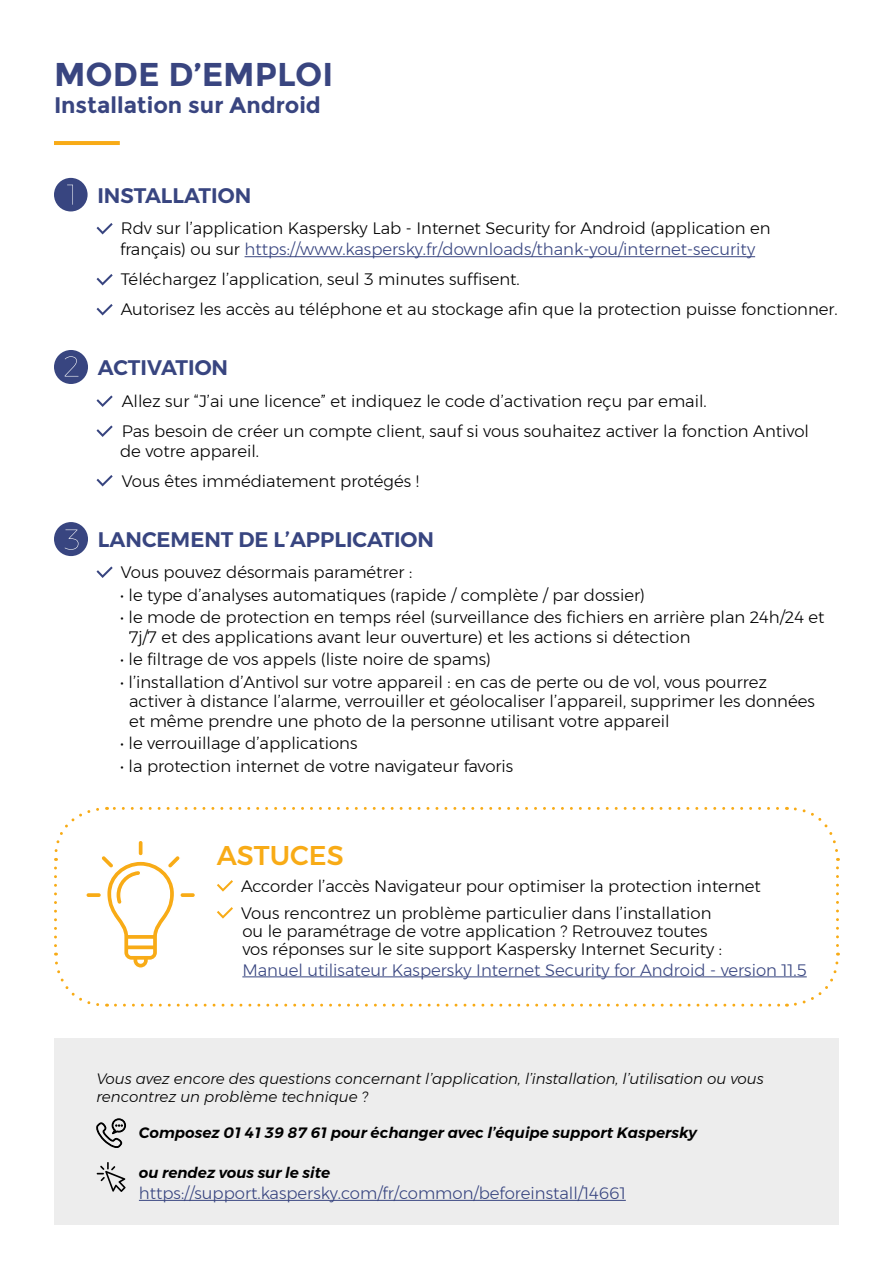
<style>
.page{position:relative;width:893px;height:1263px;background:#fff}
.page>*{position:absolute;margin:0;border:0;box-sizing:border-box;transform-origin:0 0}
.t1{font:700 33px "Montserrat";color:#394580}
.t2{font:500 27px "Montserrat";color:#f8ab16}
.t3{font:700 22.5px "Montserrat";color:#394580}
.t4{font:600 21px "Montserrat";color:#384580}
.t5{font:300 16.5px/30px "Montserrat";color:#000}
.t6{font:300 16.5px "Montserrat";color:#384580}
.t7{font:italic 300 15px/18px "Montserrat";color:#000}
.t8{font:italic 600 15px "Montserrat";color:#000}
.s1{color:#384580}
</style>
<div class="page">
<div style="left:54px;top:1037px;width:785px;height:187px;background:#ededed"></div>
<hr style="left:245px;top:256px;width:510px;height:1px;background:#384580">
<div style="left:54px;top:178px;width:34px;height:33px;background:#384580;border-radius:50%"></div>
<svg style="left:67px;top:185px;width:6px;height:20px"></svg>
<svg style="left:97px;top:223px;width:16px;height:11px"></svg>
<svg style="left:97px;top:274px;width:16px;height:11px"></svg>
<svg style="left:97px;top:304px;width:16px;height:11px"></svg>
<div style="left:54px;top:350px;width:34px;height:34px;background:#384580;border-radius:50%"></div>
<svg style="left:65px;top:356px;width:13px;height:20px"></svg>
<svg style="left:97px;top:395px;width:16px;height:12px"></svg>
<svg style="left:97px;top:425px;width:16px;height:12px"></svg>
<svg style="left:97px;top:475px;width:16px;height:11px"></svg>
<div style="left:54px;top:522px;width:34px;height:34px;background:#384580;border-radius:50%"></div>
<svg style="left:65px;top:529px;width:13px;height:21px"></svg>
<svg style="left:97px;top:566px;width:16px;height:12px"></svg>
<hr style="left:54px;top:141px;width:66px;height:4px;background:#f8ab17">
<svg style="left:54px;top:806px;width:786px;height:201px"></svg>
<hr style="left:139px;top:1200px;width:487px;height:1px;background:#384580">
<svg style="left:96px;top:1118px;width:30px;height:30px"></svg>
<svg style="left:97px;top:1162px;width:29px;height:30px"></svg>
<h1 class="t1" style="left:54px;top:61px;width:281px">MODE D’EMPLOI</h1>
<h3 class="t3" style="left:54px;top:96px;width:268px">Installation sur Android</h3>
<p class="t4" style="left:97px;top:183px;width:155px">INSTALLATION</p>
<p class="t5" style="left:120px;top:218px;width:652px;line-height:21px">Rdv sur l’application Kaspersky Lab - Internet Security for Android (application en français) ou sur <span class="s1">https://www.kaspersky.fr/downloads/thank-you/internet-security</span></p>
<p class="t5" style="left:121px;top:264px;width:719px">Téléchargez l’application, seul 3 minutes suffisent.<br>Autorisez les accès au téléphone et au stockage afin que la protection puisse fonctionner.</p>
<p class="t4" style="left:98px;top:356px;width:132px">ACTIVATION</p>
<p class="t5" style="left:122px;top:386px;width:689px">Allez sur “J’ai une licence” et indiquez le code d’activation reçu par email.<br>Pas besoin de créer un compte client, sauf si vous souhaitez activer la fonction Antivol</p>
<p class="t5" style="left:120px;top:436px;width:301px">de votre appareil.<br>Vous êtes immédiatement protégés !</p>
<p class="t4" style="left:98px;top:527px;width:338px">LANCEMENT DE L’APPLICATION</p>
<p class="t5" style="left:121px;top:557px;width:293px">Vous pouvez désormais paramétrer :</p>
<p class="t5" style="left:120px;top:579px;width:526px">• le type d’analyses automatiques (rapide / complète / par dossier)</p>
<p class="t5" style="left:129px;top:607px;width:697px;line-height:19.5px;text-indent:-9px">• le mode de protection en temps réel (surveillance des fichiers en arrière plan 24h/24 et<br>7j/7 et des applications avant leur ouverture) et les actions si détection</p>
<p class="t5" style="left:120px;top:644px;width:372px">• le filtrage de vos appels (liste noire de spams)</p>
<p class="t5" style="left:129px;top:672px;width:687px;line-height:19.5px;text-indent:-9px">• l’installation d’Antivol sur votre appareil : en cas de perte ou de vol, vous pourrez activer à distance l’alarme, verrouiller et géolocaliser l’appareil, supprimer les données et même prendre une photo de la personne utilisant votre appareil</p>
<p class="t5" style="left:120px;top:728px;width:239px">• le verrouillage d’applications</p>
<p class="t5" style="left:120px;top:751px;width:395px">• la protection internet de votre navigateur favoris</p>
<h2 class="t2" style="left:217px;top:839px;width:128px">ASTUCES</h2>
<p class="t5" style="left:241px;top:872px;width:521px;line-height:27px">Accorder l’accès Navigateur pour optimiser la protection internet<br>Vous rencontrez un problème particulier dans l’installation</p>
<p class="t5" style="left:242px;top:922px;width:481px;line-height:18px">ou le paramétrage de votre application ? Retrouvez toutes vos réponses sur le site support Kaspersky Internet Security :</p>
<p class="t6" style="left:242px;top:957px;width:566px">Manuel utilisateur Kaspersky Internet Security for Android - version 11.5</p>
<p class="t7" style="left:96px;top:1070px;width:669px">Vous avez encore des questions concernant l’application, l’installation, l’utilisation ou vous rencontrez un problème technique ?</p>
<p class="t8" style="left:139px;top:1126px;width:560px">Composez 01 41 39 87 61 pour échanger avec l’équipe support Kaspersky</p>
<p class="t8" style="left:139px;top:1166px;width:193px">ou rendez vous sur le site</p>
<p class="t6" style="left:139px;top:1181px;width:488px">https://support.kaspersky.com/fr/common/beforeinstall/14661</p>
</div>
